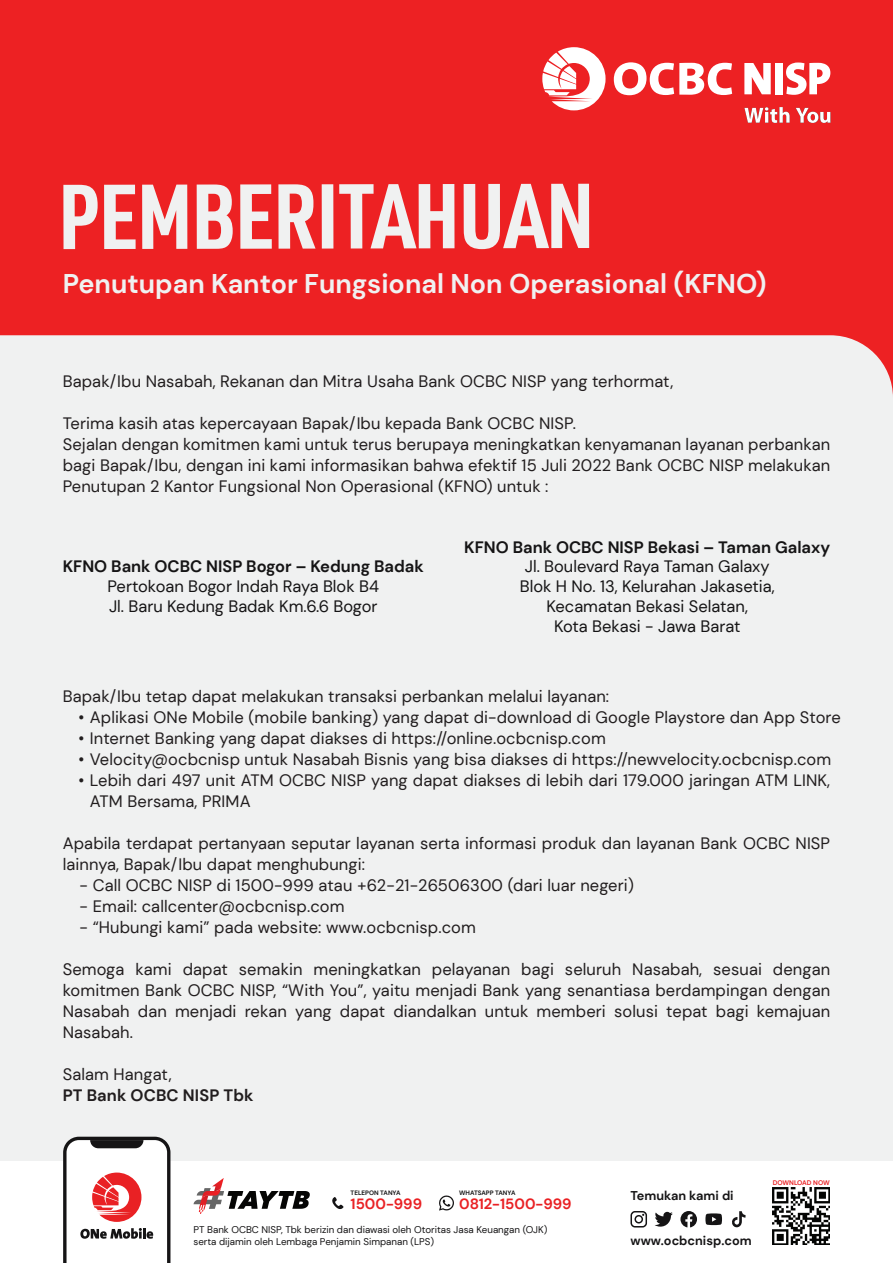
<style>
.page{position:relative;width:893px;height:1263px;background:#fff}
.page>*{position:absolute;margin:0;border:0;box-sizing:border-box;transform-origin:0 0}
.t1{font:700 90px "URWDIN Cond";letter-spacing:-.01em;color:#f0f1f1}
.t2{font:700 27px "DM Sans";color:#f0f1f1}
.t3{font:16.5px/21px "DM Sans";letter-spacing:.005em;color:#211d1e}
.t4{font:16.5px/19.8px "DM Sans";color:#151415}
.t5{font:700 16.5px "DM Sans";color:#151415}
.t6{font:700 16.5px "DM Sans";letter-spacing:.005em;color:#211d1e}
.t7{font:700 14.85px "DM Sans";color:#e92124}
.t8{font:700 12.75px "DM Sans";color:#151415}
.t9{font:9.75px/11.7px "DM Sans";color:#151415}
.t10{font:700 6.6px "DM Sans";color:#e92124}
.t11{font:700 6.3px "DM Sans";color:#151415}
</style>
<div class="page">
<div style="left:0;top:0;width:893px;height:944px;background:#ed2123"></div>
<div style="left:0;top:335px;width:893px;height:827px;background:#f0f1f1"></div>
<svg style="left:744px;top:107px;width:46px;height:16px"></svg>
<svg style="left:796px;top:108px;width:34px;height:15px"></svg>
<svg style="left:614px;top:62px;width:118px;height:33px"></svg>
<svg style="left:744px;top:63px;width:27px;height:31px"></svg>
<div style="left:775px;top:63px;width:8px;height:31px;background:#fff"></div>
<svg style="left:786px;top:63px;width:44px;height:32px"></svg>
<svg style="left:542px;top:47px;width:64px;height:63px"></svg>
<svg style="left:193px;top:1178px;width:117px;height:36px"></svg>
<svg style="left:332px;top:1197px;width:12px;height:12px"></svg>
<svg style="left:439px;top:1195px;width:15px;height:15px"></svg>
<svg style="left:63px;top:1137px;width:107px;height:126px"></svg>
<svg style="left:680px;top:1211px;width:17px;height:17px"></svg>
<svg style="left:630px;top:1211px;width:17px;height:16px"></svg>
<svg style="left:705px;top:1213px;width:17px;height:12px"></svg>
<svg style="left:655px;top:1212px;width:18px;height:15px"></svg>
<svg style="left:732px;top:1211px;width:13px;height:17px"></svg>
<img style="left:773px;top:1188px;width:57px;height:57px">
<h1 class="t1" style="left:58px;top:155px;width:538px">PEMBERITAHUAN</h1>
<h2 class="t2" style="left:63px;top:266px;width:705px">Penutupan Kantor Fungsional Non Operasional (KFNO)</h2>
<p class="t3" style="left:63px;top:371px;width:612px">Bapak/Ibu Nasabah, Rekanan dan Mitra Usaha Bank OCBC NISP yang terhormat,</p>
<p class="t3" style="left:63px;top:413px;width:769px">Terima kasih atas kepercayaan Bapak/Ibu kepada Bank OCBC NISP.<br>Sejalan dengan komitmen kami untuk terus berupaya meningkatkan kenyamanan layanan perbankan bagi Bapak/Ibu, dengan ini kami informasikan bahwa efektif 15 Juli 2022 Bank OCBC NISP melakukan Penutupan 2 Kantor Fungsional Non Operasional (KFNO) untuk :</p>
<p class="t5" style="left:63px;top:556px;width:363px">KFNO Bank OCBC NISP Bogor – Kedung Badak</p>
<p class="t4" style="left:108px;top:576px;width:273px">Pertokoan Bogor Indah Raya Blok B4<br>Jl. Baru Kedung Badak Km.6.6 Bogor</p>
<p class="t5" style="left:464px;top:536px;width:368px">KFNO Bank OCBC NISP Bekasi – Taman Galaxy</p>
<p class="t4" style="left:520px;top:557px;width:256px;text-align:center">Jl. Boulevard Raya Taman Galaxy<br>Blok H No. 13, Kelurahan Jakasetia,<br>Kecamatan Bekasi Selatan,<br>Kota Bekasi - Jawa Barat</p>
<p class="t3" style="left:63px;top:686px;width:548px">Bapak/Ibu tetap dapat melakukan transaksi perbankan melalui layanan:</p>
<p class="t3" style="left:79px;top:707px;width:764px">• Aplikasi ONe Mobile (mobile banking) yang dapat di-download di Google Playstore dan App Store</p>
<p class="t3" style="left:79px;top:728px;width:529px">• Internet Banking yang dapat diakses di https://online.ocbcnisp.com</p>
<p class="t3" style="left:79px;top:749px;width:754px">• Velocity@ocbcnisp untuk Nasabah Bisnis yang bisa diakses di https://newvelocity.ocbcnisp.com</p>
<p class="t3" style="left:90px;top:770px;width:742px;text-indent:-11px">• Lebih dari 497 unit ATM OCBC NISP yang dapat diakses di lebih dari 179.000 jaringan ATM LINK,<br>ATM Bersama, PRIMA</p>
<p class="t3" style="left:63px;top:833px;width:769px">Apabila terdapat pertanyaan seputar layanan serta informasi produk dan layanan Bank OCBC NISP lainnya, Bapak/Ibu dapat menghubungi:</p>
<p class="t3" style="left:80px;top:875px;width:556px">- Call OCBC NISP di 1500-999 atau +62-21-26506300 (dari luar negeri)</p>
<p class="t3" style="left:80px;top:896px;width:266px">- Email: callcenter@ocbcnisp.com</p>
<p class="t3" style="left:80px;top:917px;width:398px">- “Hubungi kami” pada website: www.ocbcnisp.com</p>
<p class="t3" style="left:63px;top:959px;width:769px;text-align:justify">Semoga kami dapat semakin meningkatkan pelayanan bagi seluruh Nasabah, sesuai dengan komitmen Bank OCBC NISP, “With You”, yaitu menjadi Bank yang senantiasa berdampingan dengan Nasabah dan menjadi rekan yang dapat diandalkan untuk memberi solusi tepat bagi kemajuan Nasabah.</p>
<p class="t3" style="left:63px;top:1064px;width:111px">Salam Hangat,</p>
<p class="t6" style="left:63px;top:1085px;width:192px">PT Bank OCBC NISP Tbk</p>
<p class="t11" style="left:351px;top:1189px;width:51px">TELEPON TANYA</p>
<p class="t7" style="left:351px;top:1194px;width:73px">1500-999</p>
<p class="t11" style="left:459px;top:1189px;width:58px">WHATSAPP TANYA</p>
<p class="t7" style="left:459px;top:1194px;width:114px">0812-1500-999</p>
<p class="t9" style="left:193px;top:1224px;width:355px">PT Bank OCBC NISP, Tbk berizin dan diawasi oleh Otoritas Jasa Keuangan (OJK) serta dijamin oleh Lembaga Penjamin Simpanan (LPS)</p>
<p class="t8" style="left:630px;top:1187px;width:105px">Temukan kami di</p>
<p class="t8" style="left:630px;top:1232px;width:123px">www.ocbcnisp.com</p>
<p class="t10" style="left:773px;top:1178px;width:59px">DOWNLOAD NOW</p>
</div>
